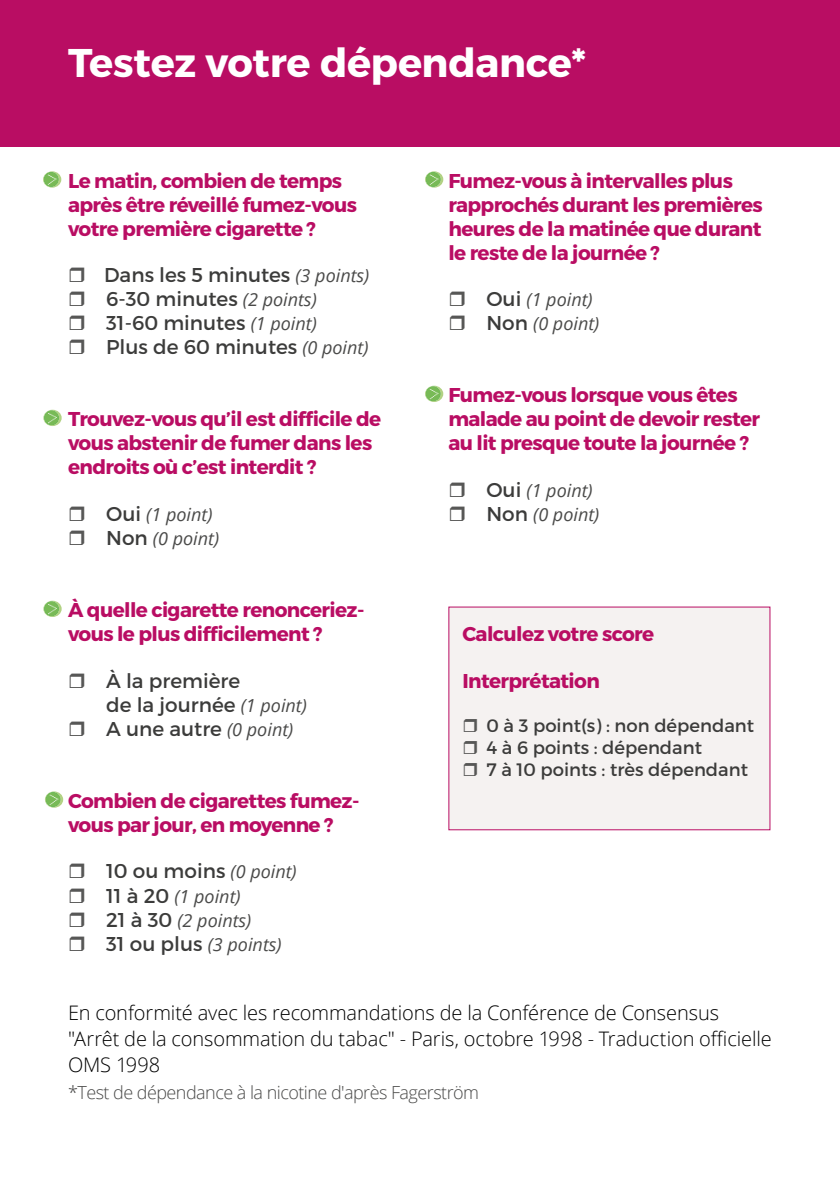
<style>
.page{position:relative;width:840px;height:1191px;background:#fff}
.page>*{position:absolute;margin:0;border:0;box-sizing:border-box;transform-origin:0 0}
.t1{font:700 40px "Montserrat";letter-spacing:-.01em;color:#fff}
.t2{font:700 20px/24px "Montserrat";letter-spacing:-.03em;color:#b90d63}
.t3{font:20px/24px "Montserrat";color:#3c3c3b}
.t4{font:300 20px/26px "Open Sans";letter-spacing:-.005em;color:#000}
.t5{font:italic 18px/24px "Open Sans";color:#4a4a49}
.t6{font:18px/22px "Montserrat";color:#3c3c3b}
.t7{font:300 18px "Open Sans";letter-spacing:-.03em;color:#4a4a49}
.s1{font-family:"Open Sans";font-style:italic;font-size:18px;color:#4a4a49}
.s2{font-family:"Montserrat";font-style:normal;font-size:20px;color:#3c3c3b}
</style>
<div class="page">
<div style="left:448px;top:606px;width:322px;height:224px;background:#f5f2f1"></div>
<div style="left:0;top:0;width:839px;height:147px;background:#b90d63"></div>
<svg style="left:43px;top:171px;width:18px;height:17px"></svg>
<svg style="left:43px;top:410px;width:19px;height:16px"></svg>
<svg style="left:43px;top:600px;width:19px;height:17px"></svg>
<svg style="left:45px;top:791px;width:18px;height:16px"></svg>
<svg style="left:425px;top:171px;width:18px;height:17px"></svg>
<svg style="left:425px;top:386px;width:18px;height:16px"></svg>
<h1 class="t1" style="left:68px;top:38px;width:519px">Testez votre dépendance*</h1>
<p class="t2" style="left:68px;top:169px;width:290px">Le matin, combien de temps après être réveillé fumez-vous votre première cigarette ?</p>
<p class="t3" style="left:104px;top:263px;width:266px">Dans les 5 minutes <span class="s1">(3 points)<br></span>6-30 minutes <span class="s1">(2 points)<br></span>31-60 minutes <span class="s1">(1 point)<br></span>Plus de 60 minutes <span class="s1">(0 point)</span></p>
<p class="t2" style="left:68px;top:407px;width:314px">Trouvez-vous qu’il est difficile de vous abstenir de fumer dans les endroits où c’est interdit ?</p>
<p class="t5" style="left:106px;top:502px;width:114px"><span class="s2">Oui</span> (1 point)<br><span class="s2">Non</span> (0 point)</p>
<p class="t2" style="left:68px;top:598px;width:298px">À quelle cigarette renonceriez&shy;vous le plus difficilement ?</p>
<p class="t3" style="left:106px;top:668px;width:202px">À la première<br>de la journée <span class="s1">(1 point)<br></span>A une autre <span class="s1">(0 point)</span></p>
<p class="t2" style="left:68px;top:789px;width:293px">Combien de cigarettes fumez&shy;vous par jour, en moyenne ?</p>
<p class="t3" style="left:106px;top:859px;width:192px">10 ou moins <span class="s1">(0 point)</span></p>
<p class="t5" style="left:106px;top:883px;width:177px"><span class="s2">11 à 20</span> (1 point)<br><span class="s2">21 à 30</span> (2 points)<br><span class="s2">31 ou plus</span> (3 points)</p>
<p class="t2" style="left:448px;top:169px;width:316px">Fumez-vous à intervalles plus rapprochés durant les premières heures de la matinée que durant le reste de la journée ?</p>
<p class="t5" style="left:486px;top:287px;width:114px"><span class="s2">Oui</span> (1 point)<br><span class="s2">Non</span> (0 point)</p>
<p class="t2" style="left:448px;top:383px;width:313px">Fumez-vous lorsque vous êtes malade au point de devoir rester au lit presque toute la journée ?</p>
<p class="t5" style="left:486px;top:478px;width:114px"><span class="s2">Oui</span> (1 point)<br><span class="s2">Non</span> (0 point)</p>
<p class="t2" style="left:462px;top:622px;width:193px">Calculez votre score</p>
<p class="t2" style="left:462px;top:669px;width:139px">Interprétation</p>
<p class="t6" style="left:486px;top:715px;width:269px">0 à 3 point(s) : non dépendant<br>4 à 6 points : dépendant<br>7 à 10 points : très dépendant</p>
<p class="t4" style="left:68px;top:998px;width:705px">En conformité avec les recommandations de la Conférence de Consensus "Arrêt de la consommation du tabac" - Paris, octobre 1998 - Traduction officielle<br>OMS 1998</p>
<p class="t7" style="left:68px;top:1080px;width:412px">*Test de dépendance à la nicotine d'après Fagerström</p>
</div>
